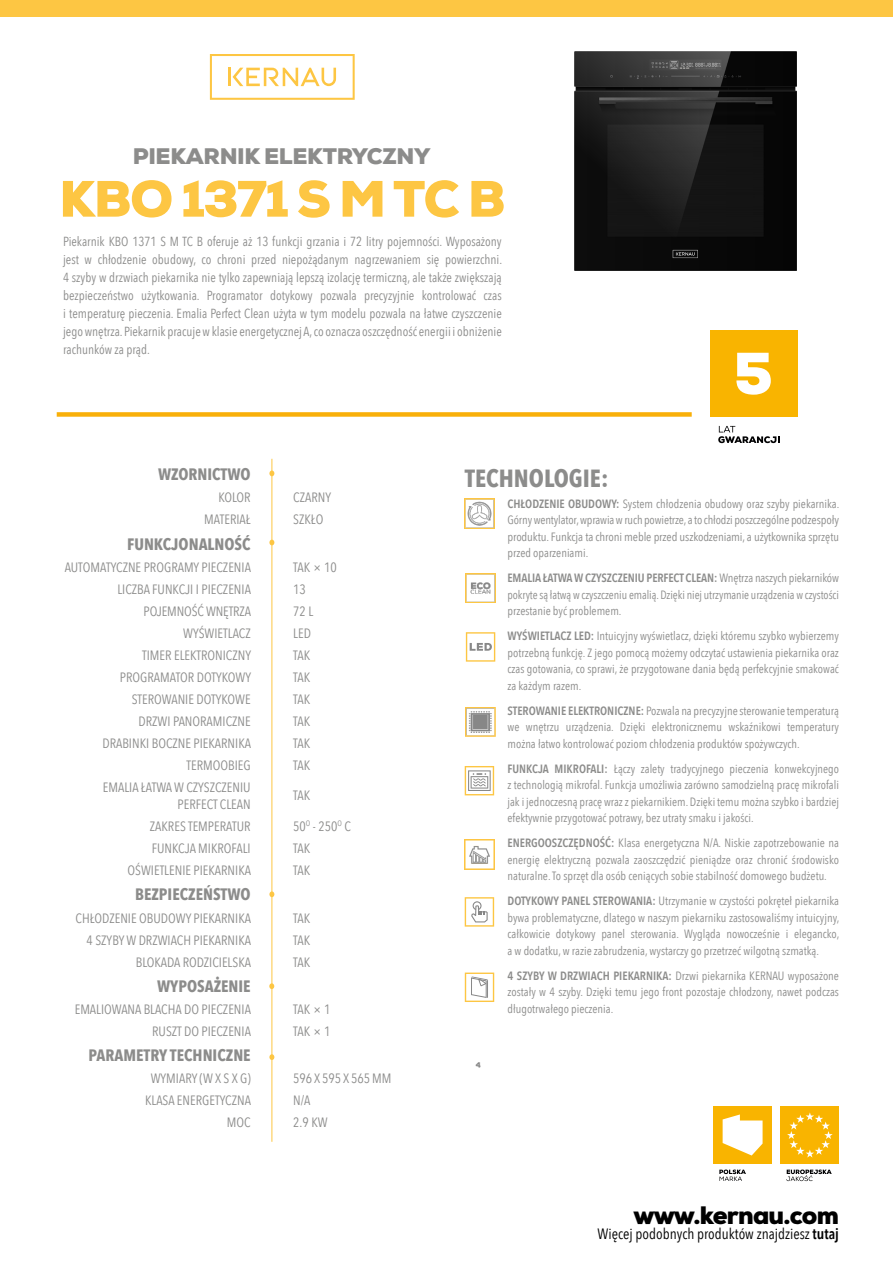
<style>
.page{position:relative;width:893px;height:1263px;background:#fff}
.page>*{position:absolute;margin:0;border:0;box-sizing:border-box;transform-origin:0 0}
.t1{font:900 51px "Nexa";letter-spacing:-.04em;color:#fdc643}
.t2{font:900 25.2px "Nexa";letter-spacing:-.03em;color:#000}
.t3{font:700 24.75px "Avenir Next Condensed";color:#8c8c8b}
.t4{font:900 22.5px "Nexa";letter-spacing:-.015em;color:#8c8c8b}
.t5{font:700 16.5px "Avenir Next Condensed";color:#8c8c8b}
.t6{font:15px "Avenir Next Condensed";color:#000}
.t7{font:13.5px/16.2px "Avenir Next Condensed";color:#8c8c8b;text-align:right}
.t8{font:13.2px/18px "Avenir Next Condensed";color:#8c8c8b;text-align:justify}
.t9{font:12px/16.5px "Avenir Next Condensed";color:#8c8c8b;text-align:justify}
.s1{font-weight:600}
</style>
<div class="page">
<div style="left:0;top:0;width:893px;height:16px;background:#fdc643"></div>
<hr style="left:272px;top:459px;width:1px;height:683px;background:#fdc643">
<svg style="left:269px;top:540px;width:5px;height:5px"></svg>
<svg style="left:269px;top:470px;width:5px;height:6px"></svg>
<svg style="left:269px;top:891px;width:5px;height:6px"></svg>
<svg style="left:269px;top:1054px;width:5px;height:6px"></svg>
<div style="left:57px;top:412px;width:635px;height:5px;background:#f9b009"></div>
<img style="left:574px;top:52px;width:222px;height:218px">
<svg style="left:210px;top:54px;width:145px;height:46px"></svg>
<img style="left:465px;top:499px;width:29px;height:30px">
<img style="left:466px;top:573px;width:30px;height:29px">
<div style="left:710px;top:330px;width:87px;height:87px;background:#f9b400"></div>
<svg style="left:718px;top:426px;width:62px;height:17px"></svg>
<svg style="left:736px;top:353px;width:35px;height:42px"></svg>
<svg style="left:466px;top:632px;width:29px;height:30px"></svg>
<img style="left:466px;top:707px;width:29px;height:30px">
<div style="left:781px;top:1106px;width:58px;height:58px;background:#f9b400"></div>
<svg style="left:787px;top:1112px;width:46px;height:45px"></svg>
<svg style="left:786px;top:1169px;width:46px;height:12px"></svg>
<div style="left:713px;top:1106px;width:59px;height:58px;background:#f9b400"></div>
<svg style="left:719px;top:1169px;width:27px;height:12px"></svg>
<svg style="left:723px;top:1114px;width:40px;height:41px"></svg>
<svg style="left:269px;top:983px;width:5px;height:6px"></svg>
<img style="left:465px;top:840px;width:29px;height:29px">
<svg style="left:465px;top:972px;width:29px;height:30px"></svg>
<svg style="left:465px;top:897px;width:29px;height:30px"></svg>
<svg style="left:465px;top:766px;width:29px;height:29px"></svg>
<h3 class="t4" style="left:133px;top:142px;width:299px">PIEKARNIK ELEKTRYCZNY</h3>
<h1 class="t1" style="left:59px;top:166px;width:448px">KBO 1371 S M TC B</h1>
<p class="t8" style="left:63px;top:231px;width:441px">Piekarnik KBO 1371 S M TC B oferuje aż 13 funkcji grzania i 72 litry pojemności. Wyposażony jest w chłodzenie obudowy, co chroni przed niepożądanym nagrzewaniem się powierzchni.<br>4 szyby w drzwiach piekarnika nie tylko zapewniają lepszą izolację termiczną, ale także zwiększają bezpieczeństwo użytkowania. Programator dotykowy pozwala precyzyjnie kontrolować czas i temperaturę pieczenia. Emalia Perfect Clean użyta w tym modelu pozwala na łatwe czyszczenie jego wnętrza. Piekarnik pracuje w klasie energetycznej A, co oznacza oszczędność energii i obniżenie rachunków za prąd.</p>
<h3 class="t5" style="left:158px;top:464px;width:94px">WZORNICTWO</h3>
<p class="t7" style="left:218px;top:488px;width:34px">KOLOR</p>
<p class="t7" style="left:293px;top:488px;width:39px">CZARNY</p>
<p class="t7" style="left:204px;top:510px;width:48px">MATERIAŁ</p>
<p class="t7" style="left:293px;top:510px;width:32px">SZKŁO</p>
<h3 class="t5" style="left:127px;top:534px;width:125px">FUNKCJONALNOŚĆ</h3>
<p class="t7" style="left:65px;top:559px;width:188px">AUTOMATYCZNE PROGRAMY PIECZENIA</p>
<p class="t7" style="left:293px;top:559px;width:45px">TAK × 10</p>
<p class="t7" style="left:117px;top:581px;width:135px">LICZBA FUNKCJI I PIECZENIA</p>
<p class="t7" style="left:293px;top:581px;width:14px">13</p>
<p class="t7" style="left:144px;top:603px;width:109px">POJEMNOŚĆ WNĘTRZA</p>
<p class="t7" style="left:293px;top:603px;width:22px">72 L</p>
<p class="t7" style="left:183px;top:625px;width:69px">WYŚWIETLACZ</p>
<p class="t7" style="left:293px;top:625px;width:19px">LED</p>
<p class="t7" style="left:142px;top:647px;width:110px">TIMER ELEKTRONICZNY</p>
<p class="t7" style="left:293px;top:647px;width:19px">TAK</p>
<p class="t7" style="left:120px;top:669px;width:133px">PROGRAMATOR DOTYKOWY</p>
<p class="t7" style="left:293px;top:669px;width:19px">TAK</p>
<p class="t7" style="left:132px;top:691px;width:120px">STEROWANIE DOTYKOWE</p>
<p class="t7" style="left:293px;top:691px;width:19px">TAK</p>
<p class="t7" style="left:138px;top:713px;width:114px">DRZWI PANORAMICZNE</p>
<p class="t7" style="left:293px;top:713px;width:19px">TAK</p>
<p class="t7" style="left:102px;top:735px;width:150px">DRABINKI BOCZNE PIEKARNIKA</p>
<p class="t7" style="left:293px;top:735px;width:19px">TAK</p>
<p class="t7" style="left:186px;top:757px;width:66px">TERMOOBIEG</p>
<p class="t7" style="left:293px;top:757px;width:19px">TAK</p>
<p class="t7" style="left:103px;top:779px;width:149px">EMALIA ŁATWA W CZYSZCZENIU<br>PERFECT CLEAN</p>
<p class="t7" style="left:293px;top:787px;width:19px">TAK</p>
<p class="t7" style="left:150px;top:817px;width:102px">ZAKRES TEMPERATUR</p>
<p class="t7" style="left:293px;top:817px;width:59px">50<sup>O</sup> - 250<sup>O</sup> C</p>
<p class="t7" style="left:152px;top:839px;width:100px">FUNKCJA MIKROFALI</p>
<p class="t7" style="left:293px;top:839px;width:19px">TAK</p>
<p class="t7" style="left:128px;top:861px;width:125px">OŚWIETLENIE PIEKARNIKA</p>
<p class="t7" style="left:293px;top:861px;width:19px">TAK</p>
<h3 class="t5" style="left:135px;top:884px;width:117px">BEZPIECZEŃSTWO</h3>
<p class="t7" style="left:76px;top:910px;width:177px">CHŁODZENIE OBUDOWY PIEKARNIKA</p>
<p class="t7" style="left:293px;top:910px;width:19px">TAK</p>
<p class="t7" style="left:87px;top:932px;width:166px">4 SZYBY W DRZWIACH PIEKARNIKA</p>
<p class="t7" style="left:293px;top:932px;width:19px">TAK</p>
<p class="t7" style="left:136px;top:954px;width:116px">BLOKADA RODZICIELSKA</p>
<p class="t7" style="left:293px;top:954px;width:19px">TAK</p>
<h3 class="t5" style="left:157px;top:976px;width:95px">WYPOSAŻENIE</h3>
<p class="t7" style="left:75px;top:1001px;width:178px">EMALIOWANA BLACHA DO PIECZENIA</p>
<p class="t7" style="left:293px;top:1001px;width:39px">TAK × 1</p>
<p class="t7" style="left:152px;top:1023px;width:100px">RUSZT DO PIECZENIA</p>
<p class="t7" style="left:293px;top:1023px;width:39px">TAK × 1</p>
<h3 class="t5" style="left:89px;top:1045px;width:164px">PARAMETRY TECHNICZNE</h3>
<p class="t7" style="left:151px;top:1070px;width:101px">WYMIARY (W X S X G)</p>
<p class="t7" style="left:293px;top:1070px;width:100px">596 X 595 X 565 MM</p>
<p class="t7" style="left:145px;top:1092px;width:107px">KLASA ENERGETYCZNA</p>
<p class="t7" style="left:293px;top:1092px;width:19px">N/A</p>
<p class="t7" style="left:227px;top:1114px;width:25px">MOC</p>
<p class="t7" style="left:293px;top:1114px;width:36px">2.9 KW</p>
<h3 class="t3" style="left:465px;top:463px;width:145px">TECHNOLOGIE:</h3>
<p class="t9" style="left:507px;top:495px;width:333px"><span class="s1">CHŁODZENIE OBUDOWY:</span> System chłodzenia obudowy oraz szyby piekarnika.<br>Górny wentylator, wprawia w ruch powietrze, a to chłodzi poszczególne podzespoły produktu. Funkcja ta chroni meble przed uszkodzeniami, a użytkownika sprzętu przed oparzeniami.</p>
<p class="t9" style="left:507px;top:569px;width:333px"><span class="s1">EMALIA ŁATWA W CZYSZCZENIU PERFECT CLEAN:</span> Wnętrza naszych piekarników pokryte są łatwą w czyszczeniu emalią. Dzięki niej utrzymanie urządzenia w czystości przestanie być problemem.</p>
<p class="t9" style="left:507px;top:627px;width:333px"><span class="s1">WYŚWIETLACZ LED:</span> Intuicyjny wyświetlacz, dzięki któremu szybko wybierzemy potrzebną funkcję. Z jego pomocą możemy odczytać ustawienia piekarnika oraz czas gotowania, co sprawi, że przygotowane dania będą perfekcyjnie smakować za każdym razem.</p>
<p class="t9" style="left:507px;top:702px;width:333px"><span class="s1">STEROWANIE ELEKTRONICZNE:</span> Pozwala na precyzyjne sterowanie temperaturą we wnętrzu urządzenia. Dzięki elektronicznemu wskaźnikowi temperatury można łatwo kontrolować poziom chłodzenia produktów spożywczych.</p>
<p class="t9" style="left:507px;top:760px;width:333px"><span class="s1">FUNKCJA MIKROFALI:</span> Łączy zalety tradycyjnego pieczenia konwekcyjnego z technologią mikrofal. Funkcja umożliwia zarówno samodzielną pracę mikrofali jak i jednoczesną pracę wraz z piekarnikiem. Dzięki temu można szybko i bardziej efektywnie przygotować potrawy, bez utraty smaku i jakości.</p>
<p class="t9" style="left:507px;top:834px;width:333px"><span class="s1">ENERGOOSZCZĘDNOŚĆ:</span> Klasa energetyczna N/A. Niskie zapotrzebowanie na energię elektryczną pozwala zaoszczędzić pieniądze oraz chronić środowisko naturalne. To sprzęt dla osób ceniących sobie stabilność domowego budżetu.</p>
<p class="t9" style="left:507px;top:892px;width:333px"><span class="s1">DOTYKOWY PANEL STEROWANIA:</span> Utrzymanie w czystości pokręteł piekarnika bywa problematyczne, dlatego w naszym piekarniku zastosowaliśmy intuicyjny, całkowicie dotykowy panel sterowania. Wygląda nowocześnie i elegancko, a w dodatku, w razie zabrudzenia, wystarczy go przetrzeć wilgotną szmatką.</p>
<p class="t9" style="left:507px;top:967px;width:333px"><span class="s1">4 SZYBY W DRZWIACH PIEKARNIKA:</span> Drzwi piekarnika KERNAU wyposażone zostały w 4 szyby. Dzięki temu jego front pozostaje chłodzony, nawet podczas długotrwałego pieczenia.</p>
<h2 class="t2" style="left:633px;top:1199px;width:207px">www.kernau.com</h2>
<p class="t6" style="left:598px;top:1221px;width:243px">Więcej podobnych produktów znajdziesz <span class="s1">tutaj</span></p>
</div>
